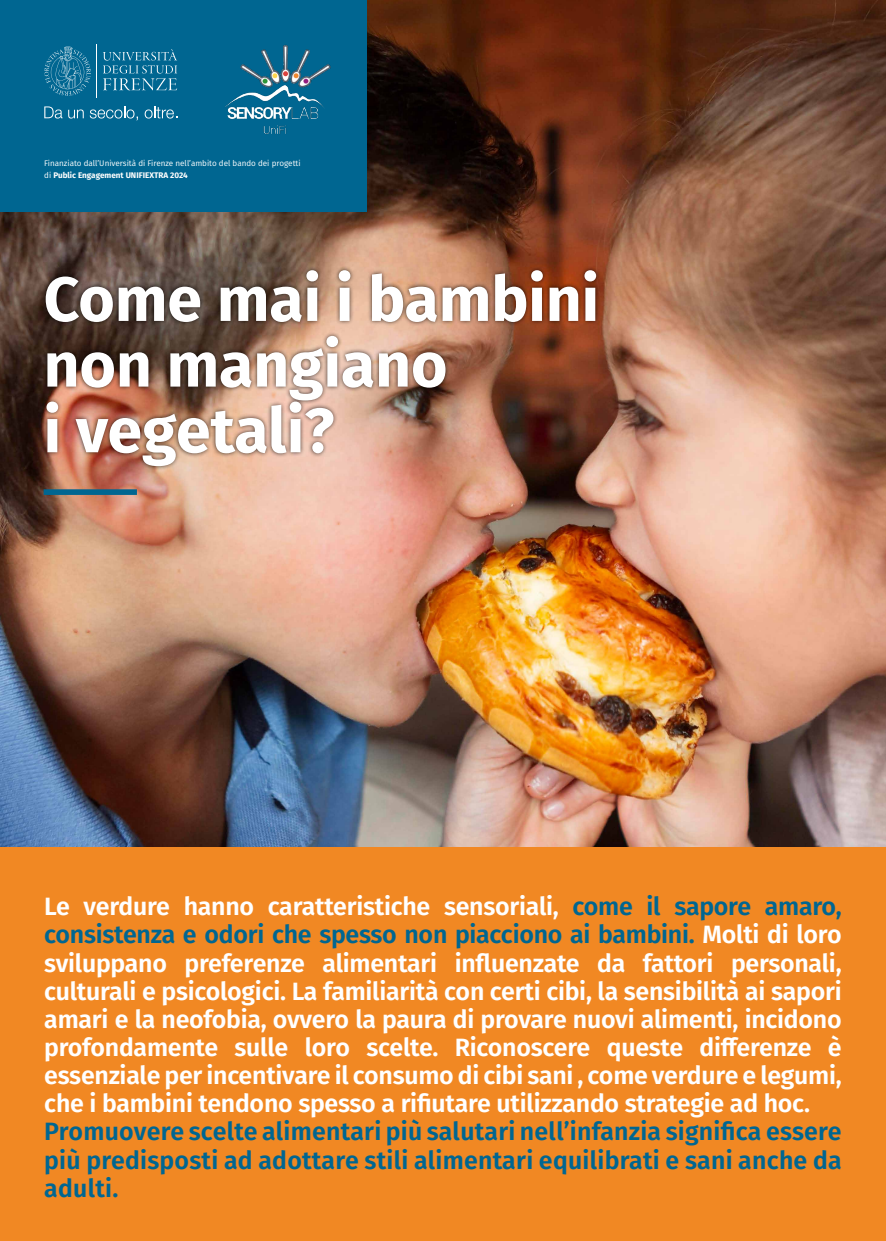
<style>
.page{position:relative;width:886px;height:1241px;background:#fff}
.page>*{position:absolute;margin:0;border:0;box-sizing:border-box;transform-origin:0 0}
.t1{font:700 62.5px/65.6px "Fira Sans";color:#fff}
.t2{font:600 25px/28.1px "Fira Sans";letter-spacing:-.01em;color:#fff;text-align:justify}
.t3{font:600 25px/28.1px "Fira Sans";letter-spacing:.01em;color:#006691;text-align:justify}
.t4{font:8.12px/11.9px "Fira Sans";color:#fff}
.s1{font-weight:700}
.s2{color:#006691}
</style>
<div class="page">
<img style="left:0;top:0;width:886px;height:847px">
<div style="left:0;top:847px;width:886px;height:393px;background:#f18823"></div>
<div style="left:41px;top:265px;width:560px;height:205px;background:#000;opacity:.75"></div>
<div style="left:44px;top:489px;width:93px;height:6px;background:#006691"></div>
<div style="left:0;top:0;width:367px;height:212px;background:#006691"></div>
<svg style="left:44px;top:106px;width:40px;height:12px"></svg>
<svg style="left:90px;top:106px;width:48px;height:14px"></svg>
<svg style="left:145px;top:106px;width:32px;height:12px"></svg>
<hr style="left:97px;top:44px;width:1px;height:54px;background:#fff">
<svg style="left:103px;top:49px;width:74px;height:41px"></svg>
<svg style="left:44px;top:46px;width:47px;height:50px"></svg>
<img style="left:225px;top:44px;width:106px;height:91px">
<p class="t4" style="left:44px;top:157px;width:258px">Finanziato dall’Università di Firenze nell’ambito del bando dei progetti di <span class="s1">Public Engagement UNIFIEXTRA 2024</span></p>
<h1 class="t1" style="left:44px;top:262px;width:557px">Come mai i bambini non mangiano<br>i vegetali?</h1>
<p class="t2" style="left:44px;top:890px;width:799px">Le verdure hanno caratteristiche sensoriali, <span class="s2">come il sapore amaro, consistenza e odori che spesso non piacciono ai bambini.</span> Molti di loro sviluppano preferenze alimentari influenzate da fattori personali, culturali e psicologici. La familiarità con certi cibi, la sensibilità ai sapori amari e la neofobia, ovvero la paura di provare nuovi alimenti, incidono profondamente sulle loro scelte. Riconoscere queste differenze è essenziale per incentivare il consumo di cibi sani , come verdure e legumi, che i bambini tendono spesso a rifiutare utilizzando strategie ad hoc.</p>
<p class="t3" style="left:44px;top:1115px;width:799px">Promuovere scelte alimentari più salutari nell’infanzia significa essere più predisposti ad adottare stili alimentari equilibrati e sani anche da adulti.</p>
</div>
